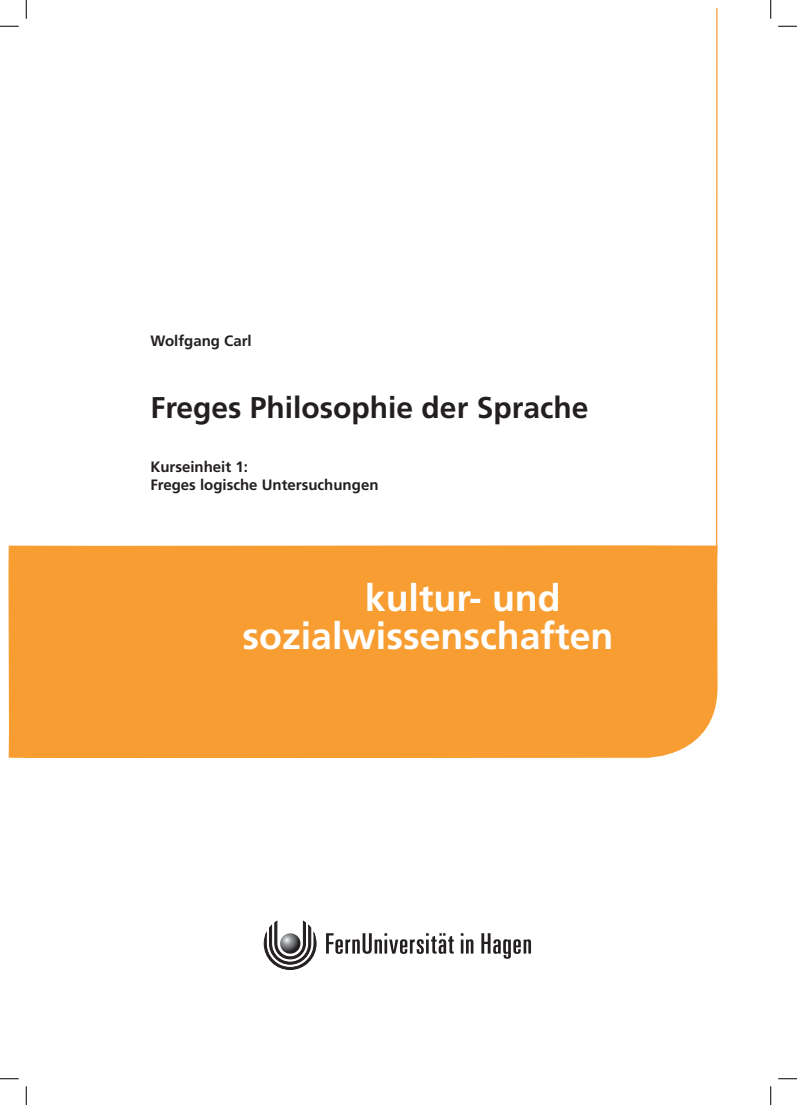
<style>
.page{position:relative;width:797px;height:1105px;background:#fff}
.page>*{position:absolute;margin:0;border:0;box-sizing:border-box;transform-origin:0 0}
.t1{font:700 37.5px "Frutiger";color:#fff}
.t2{font:700 37.5px "Frutiger LT Com";color:#fff}
.t3{font:700 30px "Frutiger LT Com";color:#231f20}
.t4{font:700 15px/18px "Frutiger LT Com";color:#231f20}
</style>
<div class="page">
<div style="left:9px;top:545px;width:709px;height:213px;background:#f89d31"></div>
<hr style="left:716px;top:9px;width:1px;height:546px;background:#f89d31">
<svg style="left:326px;top:933px;width:205px;height:26px"></svg>
<svg style="left:264px;top:921px;width:52px;height:49px"></svg>
<svg style="left:280px;top:933px;width:20px;height:21px"></svg>
<svg style="left:0;top:25px;width:19px;height:2px"></svg>
<svg style="left:778px;top:25px;width:19px;height:2px"></svg>
<svg style="left:0;top:1078px;width:19px;height:1px"></svg>
<svg style="left:778px;top:1078px;width:19px;height:1px"></svg>
<svg style="left:25px;top:0;width:2px;height:19px"></svg>
<svg style="left:25px;top:1086px;width:2px;height:19px"></svg>
<svg style="left:770px;top:0;width:1px;height:19px"></svg>
<svg style="left:770px;top:1086px;width:1px;height:19px"></svg>
<p class="t4" style="left:150px;top:332px;width:103px">Wolfgang Carl</p>
<h2 class="t3" style="left:150px;top:390px;width:439px">Freges Philosophie der Sprache</h2>
<p class="t4" style="left:150px;top:458px;width:230px">Kurseinheit 1:<br>Freges logische Untersuchungen</p>
<h1 class="t2" style="left:365px;top:576px;width:197px">kultur- und</h1>
<h1 class="t1" style="left:242px;top:614px;width:372px">sozialwissenschaften</h1>
</div>
